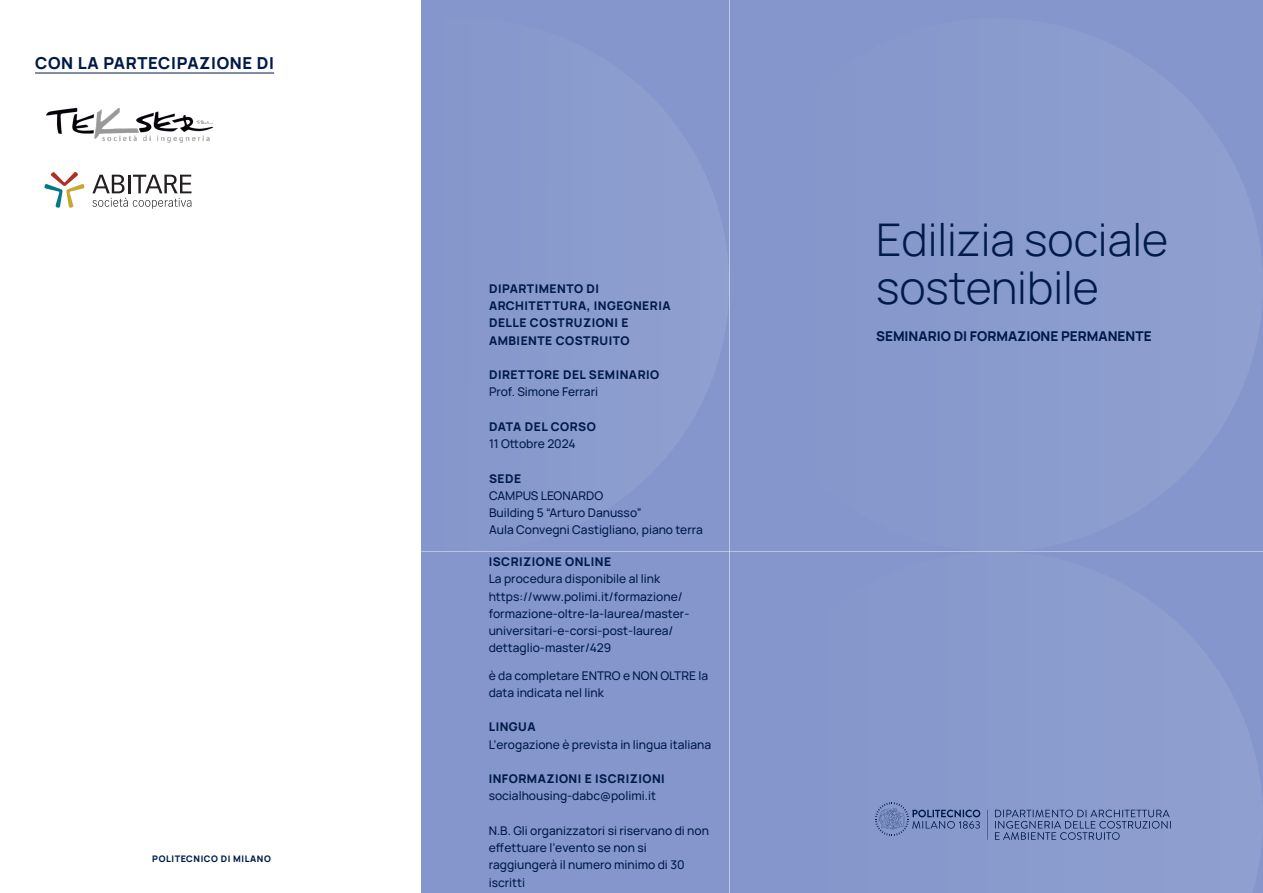
<style>
.page{position:relative;width:1263px;height:893px;background:#fff}
.page>*{position:absolute;margin:0;border:0;box-sizing:border-box;transform-origin:0 0}
.t1{font:300 45px/48px "Manrope";color:#001b48}
.t2{font:800 16.5px "Manrope";letter-spacing:.04em;color:#001b48}
.t3{font:800 13.5px "Manrope";color:#001b48}
.t4{font:500 12px/17.2px "Manrope";color:#001b48}
.t5{font:800 12px/17.2px "Manrope";letter-spacing:.04em;color:#001b48}
.t6{font:800 9px "Manrope";letter-spacing:.06em;color:#001b48}
</style>
<div class="page">
<div style="left:421px;top:0;width:842px;height:893px;background:#8496cb"></div>
<svg style="left:196px;top:18px;width:533px;height:534px"></svg>
<div style="left:729px;top:18px;width:534px;height:534px;background:#899acd;border-radius:50%"></div>
<svg style="left:980px;top:678px;width:283px;height:215px"></svg>
<img style="left:46px;top:107px;width:168px;height:36px">
<svg style="left:44px;top:172px;width:40px;height:36px"></svg>
<svg style="left:92px;top:175px;width:99px;height:34px"></svg>
<hr style="left:421px;top:551px;width:842px;height:1px;background:#fff">
<hr style="left:729px;top:0;width:1px;height:893px;background:#fff">
<hr style="left:35px;top:73px;width:239px;height:1px;background:#001b48">
<svg style="left:875px;top:802px;width:105px;height:34px"></svg>
<svg style="left:995px;top:810px;width:176px;height:30px"></svg>
<svg style="left:987px;top:810px;width:1px;height:30px"></svg>
<h2 class="t2" style="left:35px;top:48px;width:241px">CON LA PARTECIPAZIONE DI</h2>
<p class="t6" style="left:152px;top:851px;width:120px">POLITECNICO DI MILANO</p>
<p class="t5" style="left:489px;top:279px;width:183px">DIPARTIMENTO DI<br>ARCHITETTURA, INGEGNERIA<br>DELLE COSTRUZIONI E<br>AMBIENTE COSTRUITO</p>
<p class="t5" style="left:489px;top:365px;width:172px">DIRETTORE DEL SEMINARIO</p>
<p class="t4" style="left:489px;top:382px;width:111px">Prof. Simone Ferrari</p>
<p class="t5" style="left:489px;top:417px;width:108px">DATA DEL CORSO</p>
<p class="t4" style="left:489px;top:434px;width:88px">11 Ottobre 2024</p>
<p class="t5" style="left:489px;top:468px;width:34px">SEDE</p>
<p class="t4" style="left:489px;top:486px;width:215px">CAMPUS LEONARDO<br>Building 5 “Arturo Danusso”<br>Aula Convegni Castigliano, piano terra</p>
<p class="t5" style="left:489px;top:552px;width:124px">ISCRIZIONE ONLINE</p>
<p class="t4" style="left:489px;top:570px;width:202px">La procedura disponibile al link https://www.polimi.it/formazione/ formazione-oltre-la-laurea/master&shy;universitari-e-corsi-post-laurea/ dettaglio-master/429</p>
<p class="t4" style="left:489px;top:666px;width:221px">è da completare ENTRO e NON OLTRE la data indicata nel link</p>
<p class="t5" style="left:489px;top:717px;width:48px">LINGUA</p>
<p class="t4" style="left:489px;top:735px;width:224px">L’erogazione è prevista in lingua italiana</p>
<p class="t5" style="left:489px;top:769px;width:178px">INFORMAZIONI E ISCRIZIONI</p>
<p class="t4" style="left:489px;top:786px;width:169px">socialhousing-dabc@polimi.it</p>
<p class="t4" style="left:489px;top:821px;width:222px">N.B. Gli organizzatori si riservano di non effettuare l’evento se non si raggiungerà il numero minimo di 30 iscritti</p>
<h1 class="t1" style="left:876px;top:213px;width:294px">Edilizia sociale sostenibile</h1>
<p class="t3" style="left:876px;top:324px;width:277px">SEMINARIO DI FORMAZIONE PERMANENTE</p>
</div>
